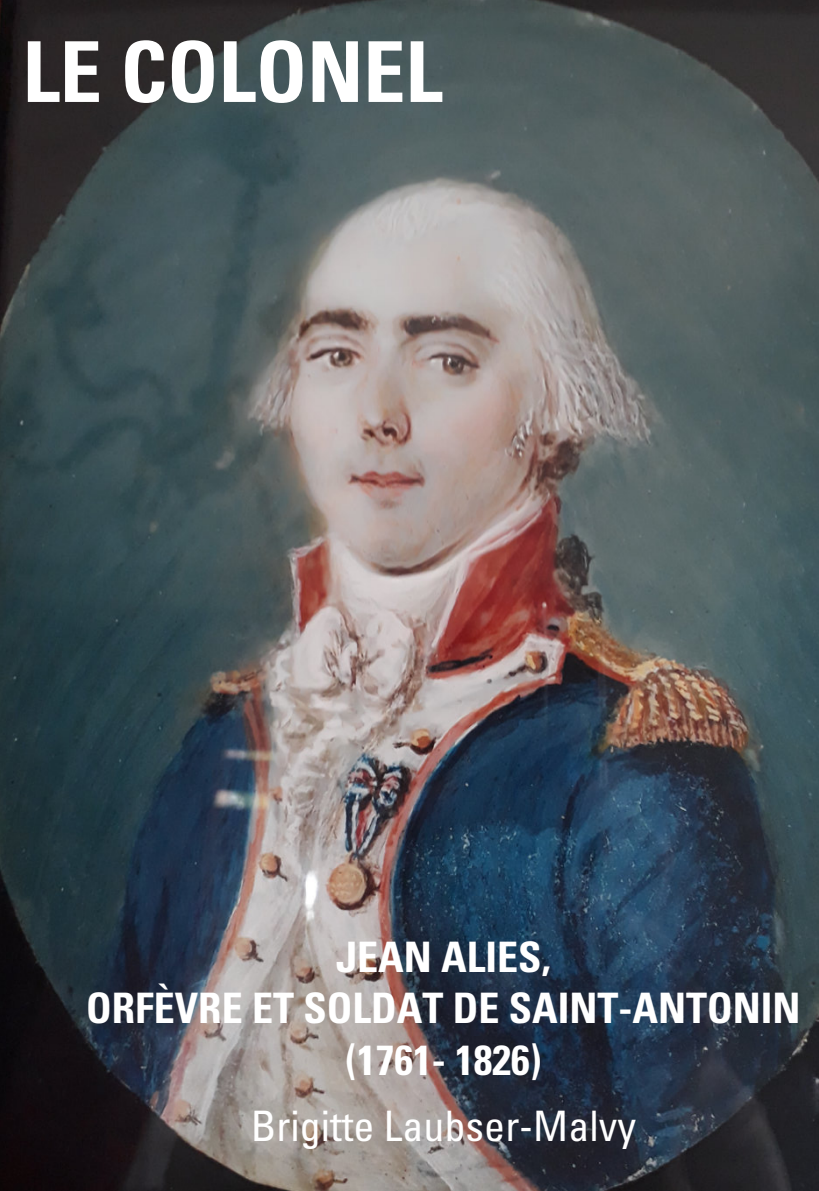
<style>
.page{position:relative;width:819px;height:1191px;background:#fff}
.page>*{position:absolute;margin:0;border:0;box-sizing:border-box;transform-origin:0 0}
.t1{font:700 condensed 84px "Univers";color:#fff}
.t2{font:700 condensed 42px/51.6px "Univers";color:#fff;text-align:center}
.t3{font:condensed 42px "Univers";color:#fff}
</style>
<div class="page">
<img style="left:0;top:0;width:819px;height:1191px">
<h1 class="t1" style="left:22px;top:41px;width:421px">LE COLONEL</h1>
<p class="t2" style="left:86px;top:935px;width:716px">JEAN ALIES,<br>ORFÈVRE ET SOLDAT DE SAINT-ANTONIN (1761- 1826)</p>
<p class="t3" style="left:251px;top:1110px;width:386px">Brigitte Laubser-Malvy</p>
</div>
